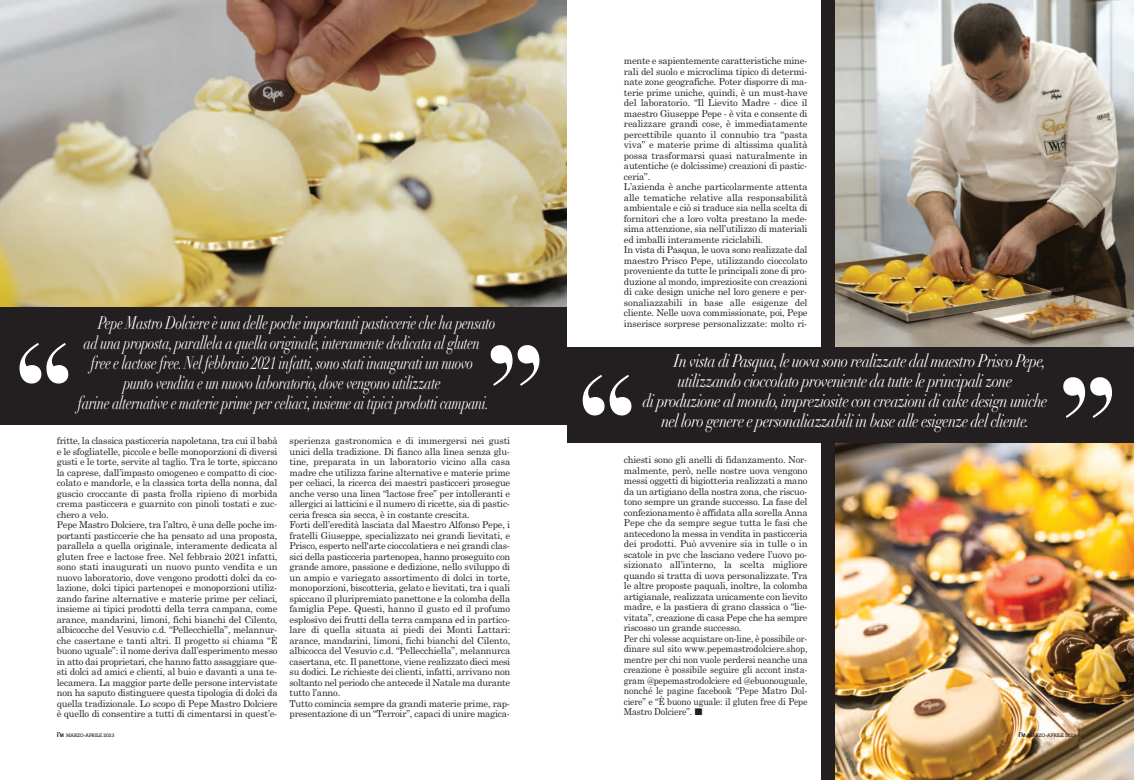
<style>
.page{position:relative;width:1134px;height:780px;background:#fff}
.page>*{position:absolute;margin:0;border:0;box-sizing:border-box;transform-origin:0 0}
.t1{font:700 130px "Didot";color:#fff}
.t2{font:900 32.8px "Arial";color:#231f20}
.t3{font:italic 18px/20px "Didot";letter-spacing:-.025em;color:#fff;text-align:center;scale:.74 1}
.t4{font:italic 18px "Didot";letter-spacing:-.025em;color:#fff;scale:.82 1}
.t5{font:9.5px/10.5px "Century Schoolbook";letter-spacing:-.02em;color:#231f20}
.t6{font:5px "Rockwell";color:#231f20}
.s1{font-family:"Arial";font-weight:700;font-size:7px}
.s2{font-family:"Arial";font-weight:700}
</style>
<div class="page">
<div style="left:821px;top:0;width:313px;height:780px;background:#231f20"></div>
<img style="left:835px;top:443px;width:299px;height:337px">
<img style="left:835px;top:0;width:299px;height:347px">
<div style="left:567px;top:347px;width:567px;height:96px;background:#231f20"></div>
<img style="left:0;top:0;width:567px;height:307px">
<div style="left:0;top:307px;width:567px;height:117px;background:#231f20"></div>
<h3 class="t3" style="left:98px;top:313px;width:538px">Pepe Mastro Dolciere è una delle poche importanti pasticcerie che ha pensato</h3>
<h3 class="t3" style="left:84px;top:333px;width:537px">ad una proposta, parallela a quella originale, interamente dedicata al gluten</h3>
<h1 class="t1" style="left:14px;top:310px;width:62px">“</h1>
<h1 class="t1" style="left:545px;top:418px;width:62px;rotate:-180deg">“</h1>
<h3 class="t3" style="left:91px;top:353px;width:518px">free e lactose free. Nel febbraio 2021 infatti, sono stati inaugurati un nuovo punto vendita e un nuovo laboratorio, dove vengono utilizzate</h3>
<h3 class="t3" style="left:78px;top:393px;width:557px">farine alternative e materie prime per celiaci, insieme ai tipici prodotti campani.</h3>
<p class="t5" style="left:57px;top:435px;width:222px">fritte, la classica pasticceria napoletana, tra cui il babà e le sfogliatelle, piccole e belle monoporzioni di diversi gusti e le torte, servite al taglio. Tra le torte, spiccano la caprese, dall’impasto omogeneo e compatto di cioc&shy;colato e mandorle, e la classica torta della nonna, dal guscio croccante di pasta frolla ripieno di morbida crema pasticcera e guarnito con pinoli tostati e zuc&shy;chero a velo.<br>Pepe Mastro Dolciere, tra l’altro, è una delle poche im&shy;portanti pasticcerie che ha pensato ad una proposta, parallela a quella originale, interamente dedicata al gluten free e lactose free. Nel febbraio 2021 infatti, sono stati inaugurati un nuovo punto vendita e un nuovo laboratorio, dove vengono prodotti dolci da co&shy;lazione, dolci tipici partenopei e monoporzioni utiliz&shy;zando farine alternative e materie prime per celiaci, insieme ai tipici prodotti della terra campana, come arance, mandarini, limoni, fichi bianchi del Cilento, albicocche del Vesuvio c.d. “Pellecchiella”, melannur&shy;che casertane e tanti altri. Il progetto si chiama “È buono uguale”: il nome deriva dall’esperimento messo in atto dai proprietari, che hanno fatto assaggiare que&shy;sti dolci ad amici e clienti, al buio e davanti a una te&shy;lecamera. La maggior parte delle persone intervistate non ha saputo distinguere questa tipologia di dolci da quella tradizionale. Lo scopo di Pepe Mastro Dolciere è quello di consentire a tutti di cimentarsi in quest’e-</p>
<p class="t5" style="left:290px;top:435px;width:222px">sperienza gastronomica e di immergersi nei gusti unici della tradizione. Di fianco alla linea senza glu&shy;tine, preparata in un laboratorio vicino alla casa madre che utilizza farine alternative e materie prime per celiaci, la ricerca dei maestri pasticceri prosegue anche verso una linea “lactose free” per intolleranti e allergici ai latticini e il numero di ricette, sia di pastic&shy;ceria fresca sia secca, è in costante crescita.<br>Forti dell’eredità lasciata dal Maestro Alfonso Pepe, i fratelli Giuseppe, specializzato nei grandi lievitati, e Prisco, esperto nell'arte cioccolatiera e nei grandi clas&shy;sici della pasticceria partenopea, hanno proseguito con grande amore, passione e dedizione, nello sviluppo di un ampio e variegato assortimento di dolci in torte, monoporzioni, biscotteria, gelato e lievitati, tra i quali spiccano il pluripremiato panettone e la colomba della famiglia Pepe. Questi, hanno il gusto ed il profumo esplosivo dei frutti della terra campana ed in partico&shy;lare di quella situata ai piedi dei Monti Lattari: arance, mandarini, limoni, fichi bianchi del Cilento, albicocca del Vesuvio c.d. “Pellecchiella”, melannurca casertana, etc. Il panettone, viene realizzato dieci mesi su dodici. Le richieste dei clienti, infatti, arrivano non soltanto nel periodo che antecede il Natale ma durante tutto l’anno.<br>Tutto comincia sempre da grandi materie prime, rap&shy;presentazione di un “Terroir”, capaci di unire magica-</p>
<p class="t6" style="left:57px;top:732px;width:59px"><span class="s1">i’</span><span class="s2">M</span> MARZO-APRILE 2023</p>
<p class="t5" style="left:624px;top:56px;width:185px">mente e sapientemente caratteristiche mine&shy;rali del suolo e microclima tipico di determi&shy;nate zone geografiche. Poter disporre di ma&shy;terie prime uniche, quindi, è un must-have del laboratorio. “Il Lievito Madre - dice il maestro Giuseppe Pepe - è vita e consente di realizzare grandi cose, è immediatamente percettibile quanto il connubio tra “pasta viva” e materie prime di altissima qualità possa trasformarsi quasi naturalmente in autentiche (e dolcissime) creazioni di pastic&shy;ceria”.<br>L’azienda è anche particolarmente attenta alle tematiche relative alla responsabilità ambientale e ciò si traduce sia nella scelta di fornitori che a loro volta prestano la mede&shy;sima attenzione, sia nell’utilizzo di materiali ed imballi interamente riciclabili.<br>In vista di Pasqua, le uova sono realizzate dal maestro Prisco Pepe, utilizzando cioccolato proveniente da tutte le principali zone di pro&shy;duzione al mondo, impreziosite con creazioni di cake design uniche nel loro genere e per&shy;sonaliazzabili in base alle esigenze del cliente. Nelle uova commissionate, poi, Pepe inserisce sorprese personalizzate: molto ri-</p>
<h1 class="t1" style="left:577px;top:342px;width:62px">“</h1>
<h3 class="t4" style="left:674px;top:350px;width:455px">In vista di Pasqua,le uova sono realizzate dal maestro Prisco Pepe,</h3>
<h3 class="t4" style="left:678px;top:370px;width:409px">utilizzando cioccolato proveniente da tutte le principali zone</h3>
<h3 class="t4" style="left:643px;top:390px;width:495px">di produzione al mondo,impreziosite con creazioni di cake design uniche</h3>
<h3 class="t4" style="left:661px;top:410px;width:451px">nel loro genere e personaliazzabili in base alle esigenze del cliente.</h3>
<p class="t5" style="left:624px;top:454px;width:185px">chiesti sono gli anelli di fidanzamento. Nor&shy;malmente, però, nelle nostre uova vengono messi oggetti di bigiotteria realizzati a mano da un artigiano della nostra zona, che riscuo&shy;tono sempre un grande successo. La fase del confezionamento è affidata alla sorella Anna Pepe che da sempre segue tutta le fasi che antecedono la messa in vendita in pasticceria dei prodotti. Può avvenire sia in tulle o in scatole in pvc che lasciano vedere l’uovo po&shy;sizionato all’interno, la scelta migliore quando si tratta di uova personalizzate. Tra le altre proposte paquali, inoltre, la colomba artigianale, realizzata unicamente con lievito madre, e la pastiera di grano classica o “lie&shy;vitata”, creazione di casa Pepe che ha sempre riscosso un grande successo.<br>Per chi volesse acquistare on-line, è possibile or&shy;dinare sul sito www.pepemastrodolciere.shop, mentre per chi non vuole perdersi neanche una creazione è possibile seguire gli accont insta&shy;gram @pepemastrodolciere ed @ebuonouguale, nonché le pagine facebook “Pepe Matro Dol&shy;ciere” e “È buono uguale: il gluten free di Pepe Mastro Dolciere”.</p>
<h2 class="t2" style="left:693px;top:684px;width:12px">.</h2>
<h1 class="t1" style="left:1118px;top:451px;width:62px;rotate:-180deg">“</h1>
<p class="t6" style="left:1018px;top:732px;width:59px"><span class="s1">i’</span><span class="s2">M</span> MARZO-APRILE 2023</p>
</div>
